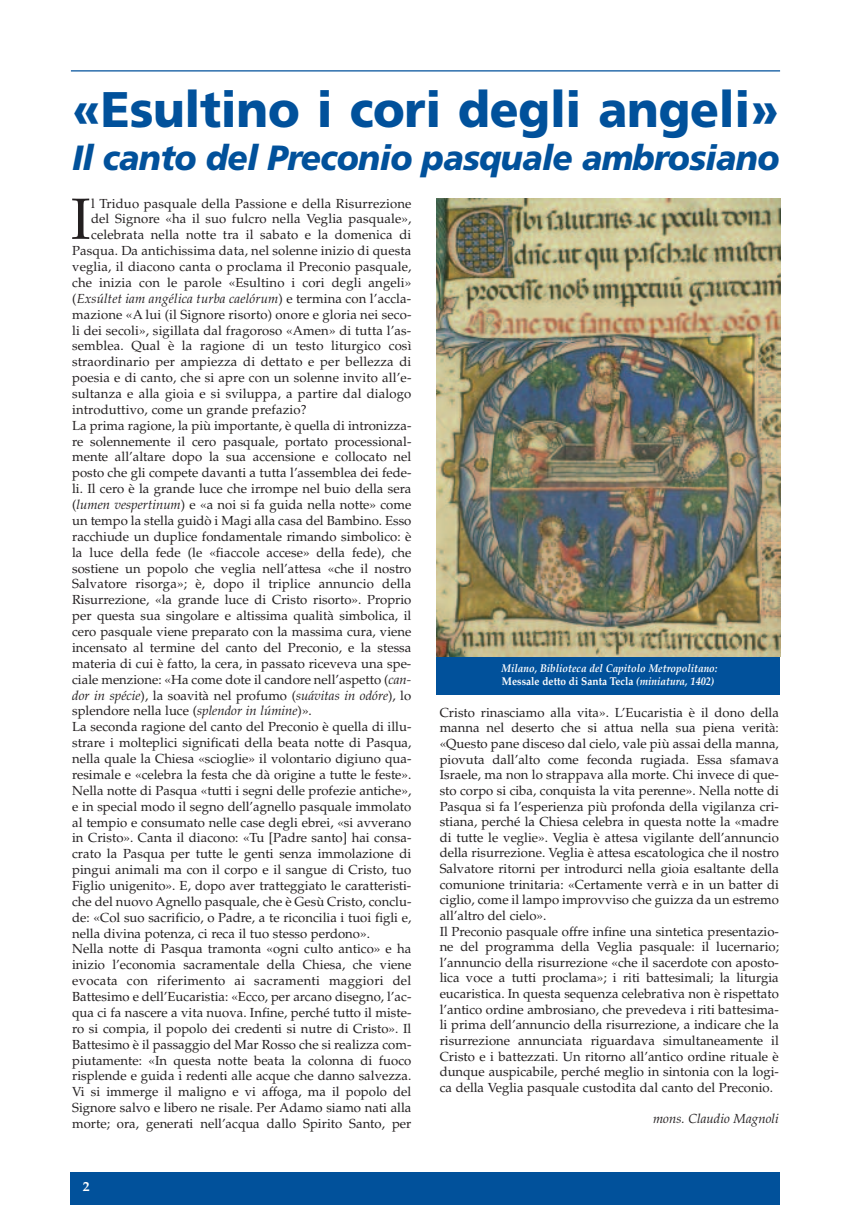
<style>
.page{position:relative;width:851px;height:1205px;background:#fff}
.page>*{position:absolute;margin:0;border:0;box-sizing:border-box;transform-origin:0 0}
.t1{font:58.12px "Palatino";color:#231f20}
.t2{font:900 50px "Frutiger";letter-spacing:-.005em;color:#01519b;scale:.95 1}
.t3{font:italic 900 35px "Frutiger";letter-spacing:-.02em;color:#01519b;scale:.95 1}
.t4{font:700 13.75px "Palatino";color:#fff}
.t5{font:13.12px/15.6px "Palatino";color:#231f20}
.t6{font:italic 13.12px "Palatino";color:#231f20}
.t7{font:13.12px "Palatino";letter-spacing:.02em;color:#231f20}
.t8{font:italic 700 11.25px/13.5px "Palatino";color:#fff;scale:.9 1}
.s1{font-style:normal}
.s2{font-style:italic}
</style>
<div class="page">
<div style="left:71px;top:1172px;width:709px;height:33px;background:#01519b"></div>
<hr style="left:71px;top:70px;width:709px;height:1px;background:#01519b">
<img style="left:436px;top:198px;width:344px;height:458px">
<div style="left:436px;top:657px;width:344px;height:37px;background:#01519b"></div>
<h2 class="t2" style="left:72px;top:90px;width:745px">«Esultino i cori degli angeli»</h2>
<h3 class="t3" style="left:72px;top:143px;width:746px">Il canto del Preconio pasquale ambrosiano</h3>
<h1 class="t1" style="left:71px;top:197px;width:21px">I</h1>
<p class="t5" style="left:91px;top:197px;width:322px">l Triduo pasquale della Passione e della Risurrezione</p>
<p class="t5" style="left:91px;top:213px;width:322px">del Signore «ha il suo fulcro nella Veglia pasquale»,</p>
<p class="t5" style="left:91px;top:228px;width:322px">celebrata nella notte tra il sabato e la domenica di</p>
<p class="t5" style="left:72px;top:244px;width:341px">Pasqua. Da antichissima data, nel solenne inizio di questa</p>
<p class="t5" style="left:72px;top:260px;width:341px">veglia, il diacono canta o proclama il Preconio pasquale,</p>
<p class="t5" style="left:72px;top:276px;width:341px">che inizia con le parole «Esultino i cori degli angeli»</p>
<p class="t6" style="left:72px;top:293px;width:340px"><span class="s1">(</span>Exsúltet iam angélica turba caelórum<span class="s1">) e termina con l’accla-</span></p>
<p class="t5" style="left:72px;top:308px;width:341px">mazione «A lui (il Signore risorto) onore e gloria nei seco-</p>
<p class="t5" style="left:72px;top:324px;width:340px">li dei secoli», sigillata dal fragoroso «Amen» di tutta l’as-</p>
<p class="t5" style="left:72px;top:340px;width:341px">semblea. Qual è la ragione di un testo liturgico così</p>
<p class="t5" style="left:72px;top:355px;width:341px">straordinario per ampiezza di dettato e per bellezza di</p>
<p class="t5" style="left:72px;top:371px;width:341px">poesia e di canto, che si apre con un solenne invito all’e-</p>
<p class="t5" style="left:72px;top:387px;width:341px">sultanza e alla gioia e si sviluppa, a partire dal dialogo</p>
<p class="t5" style="left:72px;top:403px;width:236px">introduttivo, come un grande prefazio?</p>
<p class="t5" style="left:72px;top:419px;width:341px">La prima ragione, la più importante, è quella di intronizza-</p>
<p class="t5" style="left:72px;top:435px;width:341px">re solennemente il cero pasquale, portato processional-</p>
<p class="t5" style="left:72px;top:451px;width:340px">mente all’altare dopo la sua accensione e collocato nel</p>
<p class="t5" style="left:72px;top:466px;width:341px">posto che gli compete davanti a tutta l’assemblea dei fede-</p>
<p class="t5" style="left:72px;top:482px;width:341px">li. Il cero è la grande luce che irrompe nel buio della sera</p>
<p class="t5" style="left:72px;top:498px;width:340px">(<span class="s2">lumen vespertinum</span>) e «a noi si fa guida nella notte» come</p>
<p class="t5" style="left:72px;top:514px;width:341px">un tempo la stella guidò i Magi alla casa del Bambino. Esso</p>
<p class="t5" style="left:72px;top:530px;width:341px">racchiude un duplice fondamentale rimando simbolico: è</p>
<p class="t5" style="left:72px;top:546px;width:341px">la luce della fede (le «fiaccole accese» della fede), che</p>
<p class="t5" style="left:72px;top:562px;width:341px">sostiene un popolo che veglia nell’attesa «che il nostro</p>
<p class="t5" style="left:72px;top:578px;width:340px">Salvatore risorga»; è, dopo il triplice annuncio della</p>
<p class="t5" style="left:72px;top:593px;width:341px">Risurrezione, «la grande luce di Cristo risorto». Proprio</p>
<p class="t5" style="left:72px;top:609px;width:340px">per questa sua singolare e altissima qualità simbolica, il</p>
<p class="t5" style="left:72px;top:625px;width:341px">cero pasquale viene preparato con la massima cura, viene</p>
<p class="t5" style="left:72px;top:641px;width:340px">incensato al termine del canto del Preconio, e la stessa</p>
<p class="t5" style="left:72px;top:657px;width:340px">materia di cui è fatto, la cera, in passato riceveva una spe-</p>
<p class="t5" style="left:72px;top:673px;width:340px">ciale menzione: «Ha come dote il candore nell’aspetto (<span class="s2">can-</span></p>
<p class="t6" style="left:72px;top:690px;width:340px">dor in spécie<span class="s1">), la soavità nel profumo (</span>suávitas in odóre<span class="s1">), lo</span></p>
<p class="t5" style="left:72px;top:705px;width:241px">splendore nella luce (<span class="s2">splendor in lúmine</span>)».</p>
<p class="t5" style="left:72px;top:720px;width:341px">La seconda ragione del canto del Preconio è quella di illu-</p>
<p class="t5" style="left:72px;top:736px;width:341px">strare i molteplici significati della beata notte di Pasqua,</p>
<p class="t5" style="left:72px;top:752px;width:341px">nella quale la Chiesa «scioglie» il volontario digiuno qua-</p>
<p class="t5" style="left:72px;top:768px;width:341px">resimale e «celebra la festa che dà origine a tutte le feste».</p>
<p class="t5" style="left:72px;top:784px;width:340px">Nella notte di Pasqua «tutti i segni delle profezie antiche»,</p>
<p class="t5" style="left:72px;top:800px;width:340px">e in special modo il segno dell’agnello pasquale immolato</p>
<p class="t5" style="left:72px;top:816px;width:341px">al tempio e consumato nelle case degli ebrei, «si avverano</p>
<p class="t5" style="left:72px;top:831px;width:341px">in Cristo». Canta il diacono: «Tu [Padre santo] hai consa-</p>
<p class="t5" style="left:72px;top:847px;width:340px">crato la Pasqua per tutte le genti senza immolazione di</p>
<p class="t5" style="left:72px;top:863px;width:340px">pingui animali ma con il corpo e il sangue di Cristo, tuo</p>
<p class="t5" style="left:72px;top:879px;width:340px">Figlio unigenito». E, dopo aver tratteggiato le caratteristi-</p>
<p class="t5" style="left:72px;top:895px;width:340px">che del nuovo Agnello pasquale, che è Gesù Cristo, conclu-</p>
<p class="t5" style="left:72px;top:911px;width:341px">de: «Col suo sacrificio, o Padre, a te riconcilia i tuoi figli e,</p>
<p class="t5" style="left:72px;top:927px;width:299px">nella divina potenza, ci reca il tuo stesso perdono».</p>
<p class="t5" style="left:72px;top:943px;width:340px">Nella notte di Pasqua tramonta «ogni culto antico» e ha</p>
<p class="t5" style="left:72px;top:958px;width:341px">inizio l’economia sacramentale della Chiesa, che viene</p>
<p class="t7" style="left:72px;top:975px;width:340px">evocata con riferimento ai sacramenti maggiori del</p>
<p class="t5" style="left:72px;top:990px;width:341px">Battesimo e dell’Eucaristia: «Ecco, per arcano disegno, l’ac-</p>
<p class="t5" style="left:72px;top:1006px;width:340px">qua ci fa nascere a vita nuova. Infine, perché tutto il miste-</p>
<p class="t5" style="left:72px;top:1022px;width:340px">ro si compia, il popolo dei credenti si nutre di Cristo». Il</p>
<p class="t5" style="left:72px;top:1038px;width:341px">Battesimo è il passaggio del Mar Rosso che si realizza com-</p>
<p class="t5" style="left:72px;top:1054px;width:340px">piutamente: «In questa notte beata la colonna di fuoco</p>
<p class="t5" style="left:72px;top:1069px;width:341px">risplende e guida i redenti alle acque che danno salvezza.</p>
<p class="t5" style="left:72px;top:1085px;width:340px">Vi si immerge il maligno e vi affoga, ma il popolo del</p>
<p class="t5" style="left:72px;top:1101px;width:341px">Signore salvo e libero ne risale. Per Adamo siamo nati alla</p>
<p class="t5" style="left:72px;top:1117px;width:340px">morte; ora, generati nell’acqua dallo Spirito Santo, per</p>
<p class="t4" style="left:83px;top:1181px;width:8px">2</p>
<p class="t8" style="left:501px;top:662px;width:241px">Milano, Biblioteca del Capitolo Metropolitano:<br><span class="s1">Messale detto di Santa Tecla</span> (miniatura, 1402)</p>
<p class="t5" style="left:439px;top:706px;width:341px">Cristo rinasciamo alla vita». L’Eucaristia è il dono della manna nel deserto che si attua nella sua piena verità: «Questo pane disceso dal cielo, vale più assai della manna, piovuta dall’alto come feconda rugiada. Essa sfamava Israele, ma non lo strappava alla morte. Chi invece di que&shy;sto corpo si ciba, conquista la vita perenne». Nella notte di Pasqua si fa l’esperienza più profonda della vigilanza cri&shy;stiana, perché la Chiesa celebra in questa notte la «madre di tutte le veglie». Veglia è attesa vigilante dell’annuncio della risurrezione. Veglia è attesa escatologica che il nostro Salvatore ritorni per introdurci nella gioia esaltante della comunione trinitaria: «Certamente verrà e in un batter di ciglio, come il lampo improvviso che guizza da un estremo all’altro del cielo».<br>Il Preconio pasquale offre infine una sintetica presentazio&shy;ne del programma della Veglia pasquale: il lucernario; l’annuncio della risurrezione «che il sacerdote con aposto&shy;lica voce a tutti proclama»; i riti battesimali; la liturgia eucaristica. In questa sequenza celebrativa non è rispettato l’antico ordine ambrosiano, che prevedeva i riti battesima&shy;li prima dell’annuncio della risurrezione, a indicare che la risurrezione annunciata riguardava simultaneamente il Cristo e i battezzati. Un ritorno all’antico ordine rituale è dunque auspicabile, perché meglio in sintonia con la logi&shy;ca della Veglia pasquale custodita dal canto del Preconio.</p>
<p class="t6" style="left:653px;top:1113px;width:127px">mons. Claudio Magnoli</p>
</div>
